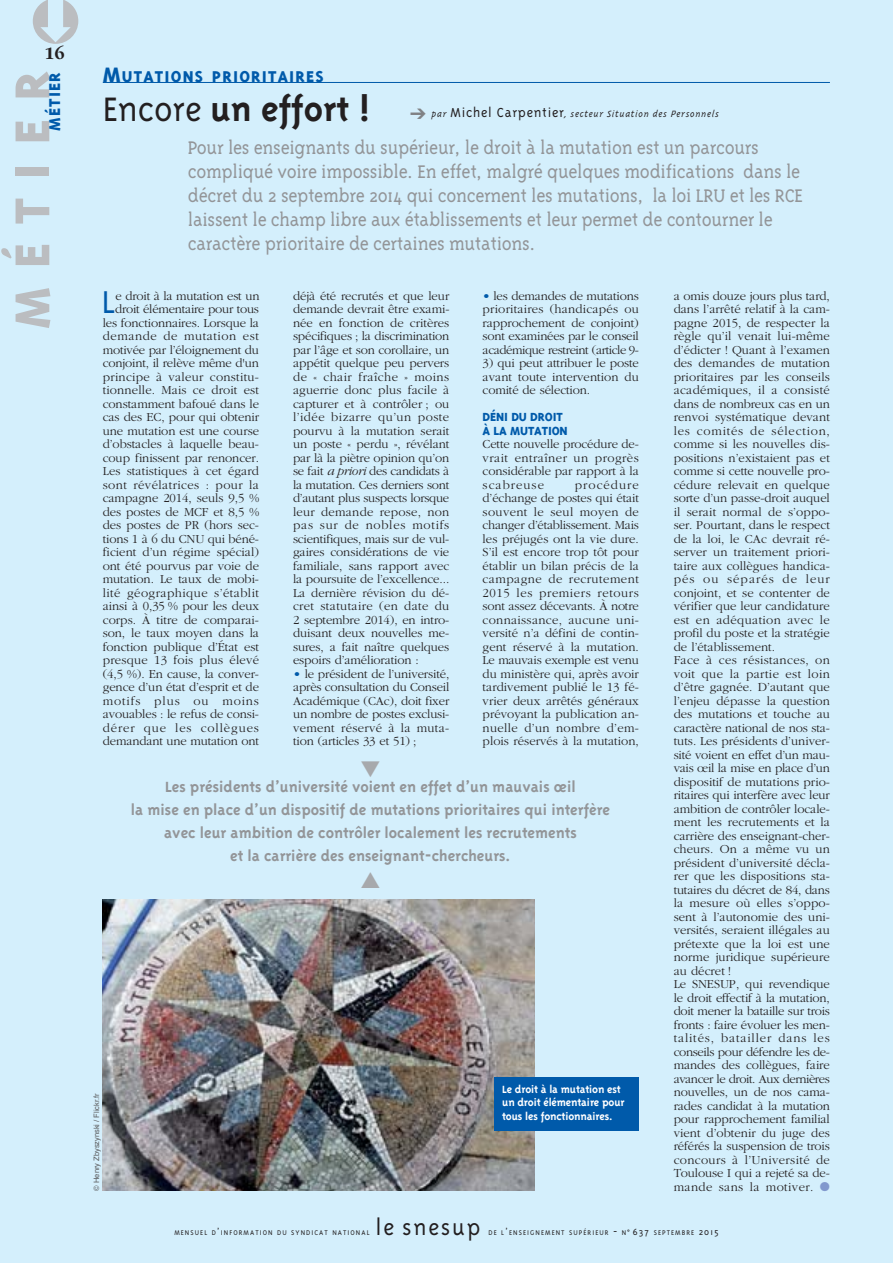
<style>
.page{position:relative;width:893px;height:1263px;background:#d4effc}
.page>*{position:absolute;margin:0;border:0;box-sizing:border-box;transform-origin:0 0}
.t1{font:800 56.25px "Triplex";letter-spacing:.335em;color:#bbbdc0}
.t2{font:700 39px "Triplex";color:#231f20}
.t3{font:300 36.3px "Triplex";color:#005aaa}
.t4{font:300 25.5px "Triplex";letter-spacing:.07em;color:#231f20}
.t5{font:300 21px/24px "Triplex Serif";letter-spacing:-.015em;color:#939598}
.t6{font:800 18px "Triplex";letter-spacing:.065em;color:#005aaa}
.t7{font:700 18px "Garamond";color:#231f20}
.t8{font:700 16.95px/23px "Triplex";color:#939598;text-align:center}
.t9{font:800 13.5px/13.5px "Triplex";letter-spacing:-.01em;color:#005aaa}
.t10{font:300 12.75px/13.5px "Garamond";color:#231f20;text-align:justify}
.t11{font:700 12px/13.5px "Triplex";letter-spacing:-.01em;color:#fff}
.t12{font:italic 300 10.5px "Triplex";letter-spacing:.05em;color:#231f20}
.t13{font:300 7.8px "Triplex";letter-spacing:.135em;color:#231f20}
.t14{font:7.5px "Helvetica";color:#58595b}
.s1{font-size:24px}
.s2{font-weight:300}
.s3{color:#808285}
.s4{font-style:normal;font-size:15px}
.s5{font-style:italic}
.s6{color:#005aaa}
.s7{color:#8198cd}
.s8{font-size:10.5px}
</style>
<div class="page">
<hr style="left:103px;top:82px;width:727px;height:1px;background:#005aaa">
<img style="left:102px;top:899px;width:433px;height:292px">
<div style="left:494px;top:1078px;width:144px;height:53px;background:#005aaa"></div>
<p class="t7" style="left:44px;top:46px;width:22px">16</p>
<p class="t1" style="left:12px;top:329px;width:259px;rotate:-90deg">MÉTIER</p>
<p class="t6" style="left:48px;top:131px;width:60px;rotate:-90deg">MÉTIER</p>
<p class="t6" style="left:103px;top:70px;width:222px"><span class="s1">M</span>UTATIONS PRIORITAIRES</p>
<p class="t2" style="left:103px;top:94px;width:270px"><span class="s2">Encore</span> un effort !</p>
<p class="t5" style="left:188px;top:137px;width:617px">Pour les enseignants du supérieur, le droit à la mutation est un parcours compliqué voire impossible. En effet, malgré quelques modifications dans le décret du 2 septembre 2014 qui concernent les mutations, la loi LRU et les RCE laissent le champ libre aux établissements et leur permet de contourner le caractère prioritaire de certaines mutations.</p>
<p class="t12" style="left:410px;top:110px;width:311px"><span class="s3">➔</span> par <span class="s4">Michel Carpentier</span>, secteur Situation des Personnels</p>
<p class="t10" style="left:103px;top:290px;width:158px;text-align:right">e droit à la mutation est un droit élémentaire pour tous les fonctionnaires. Lorsque la demande de mutation est motivée par l’éloignement du conjoint, il relève même d'un principe à valeur constitu&shy;tionnelle. Mais ce droit est constamment bafoué dans le cas des EC, pour qui obtenir une mutation est une course d’obstacles à laquelle beau&shy;coup finissent par renoncer.<br>Les statistiques à cet égard sont révélatrices : pour la campagne 2014, seuls 9,5 % des postes de MCF et 8,5 % des postes de PR (hors sec&shy;tions 1 à 6 du CNU qui béné&shy;ficient d’un régime spécial) ont été pourvus par voie de mutation. Le taux de mobi&shy;lité géographique s’établit ainsi à 0,35 % pour les deux corps. À titre de comparai&shy;son, le taux moyen dans la fonction publique d’État est presque 13 fois plus élevé (4,5 %). En cause, la conver&shy;gence d’un état d’esprit et de motifs plus ou moins avouables : le refus de consi&shy;dérer que les collègues demandant une mutation ont</p>
<p class="t10" style="left:293px;top:290px;width:158px">déjà été recrutés et que leur demande devrait être exami&shy;née en fonction de critères spécifiques ; la discrimination par l’âge et son corollaire, un appétit quelque peu pervers de « chair fraîche » moins aguerrie donc plus facile à capturer et à contrôler ; ou l’idée bizarre qu’un poste pourvu à la mutation serait un poste « perdu », révélant par là la piètre opinion qu’on se fait <span class="s5">a priori</span> des candidats à la mutation. Ces derniers sont d’autant plus suspects lorsque leur demande repose, non pas sur de nobles motifs scientifiques, mais sur de vul&shy;gaires considérations de vie familiale, sans rapport avec la poursuite de l’excellence...<br>La dernière révision du dé&shy;cret statutaire (en date du 2 septembre 2014), en intro&shy;duisant deux nouvelles me&shy;sures, a fait naître quelques espoirs d’amélioration :</p>
<p class="t3" style="left:102px;top:289px;width:15px">L</p>
<p class="t10" style="left:293px;top:668px;width:158px"><span class="s6">•</span> le président de l’université, après consultation du Conseil Académique (CAc), doit fixer un nombre de postes exclusi&shy;vement réservé à la muta&shy;tion (articles 33 et 51) ;</p>
<p class="t10" style="left:483px;top:290px;width:158px"><span class="s6">•</span> les demandes de mutations prioritaires (handicapés ou rapprochement de conjoint) sont examinées par le conseil académique restreint (article 9-</p>
<p class="t10" style="left:483px;top:358px;width:158px">3) qui peut attribuer le poste avant toute intervention du comité de sélection.</p>
<p class="t9" style="left:483px;top:412px;width:87px">DÉNI DU DROIT<br>À LA MUTATION</p>
<p class="t10" style="left:483px;top:439px;width:158px">Cette nouvelle procédure de&shy;vrait entraîner un progrès considérable par rapport à la scabreuse</p>
<p class="t10" style="left:483px;top:479px;width:158px;text-indent:92px">procédure d’échange de postes qui était souvent le seul moyen de changer d’établissement. Mais les préjugés ont la vie dure.<br>S’il est encore trop tôt pour établir un bilan précis de la campagne de recrutement 2015 les premiers retours sont assez décevants. À notre connaissance, aucune uni&shy;versité n’a défini de contin&shy;gent réservé à la mutation.<br>Le mauvais exemple est venu du ministère qui, après avoir tardivement publié le 13 fé&shy;vrier deux arrêtés généraux prévoyant la publication an&shy;nuelle d’un nombre d’em&shy;plois réservés à la mutation,</p>
<p class="t8" style="left:131px;top:776px;width:481px">Les présidents d’université voient en effet d’un mauvais œil<br>la mise en place d’un dispositif de mutations prioritaires qui interfère avec leur ambition de contrôler localement les recrutements<br>et la carrière des enseignant-chercheurs.</p>
<p class="t14" style="left:92px;top:1191px;width:99px;rotate:-90deg">© Henry Zbyszynski / Flickr.fr</p>
<p class="t11" style="left:502px;top:1083px;width:124px">Le droit à la mutation est un droit élémentaire pour tous les fonctionnaires.</p>
<p class="t10" style="left:674px;top:290px;width:158px;text-align:left">a omis douze jours plus tard, dans l’arrêté relatif à la cam&shy;pagne 2015, de respecter la règle qu’il venait lui-même d’édicter ! Quant à l’examen des demandes de mutation prioritaires par les conseils académiques, il a consisté dans de nombreux cas en un renvoi systématique devant les comités de sélection, comme si les nouvelles dis&shy;positions n’existaient pas et comme si cette nouvelle pro&shy;cédure relevait en quelque sorte d’un passe-droit auquel il serait normal de s’oppo&shy;ser. Pourtant, dans le respect de la loi, le CAc devrait ré&shy;server un traitement priori&shy;taire aux collègues handica&shy;pés ou séparés de leur conjoint, et se contenter de vérifier que leur candidature est en adéquation avec le profil du poste et la stratégie de l’établissement.<br>Face à ces résistances, on voit que la partie est loin d’être gagnée. D’autant que l’enjeu dépasse la question des mutations et touche au caractère national de nos sta&shy;tuts. Les présidents d’univer&shy;sité voient en effet d’un mau&shy;vais œil la mise en place d’un dispositif de mutations prio&shy;ritaires qui interfère avec leur ambition de contrôler locale&shy;ment les recrutements et la carrière des enseignant-cher&shy;cheurs. On a même vu un président d’université décla&shy;rer que les dispositions sta&shy;tutaires du décret de 84, dans la mesure où elles s’oppo&shy;sent à l’autonomie des uni&shy;versités, seraient illégales au prétexte que la loi est une norme juridique supérieure au décret !<br>Le SNESUP, qui revendique le droit effectif à la mutation, doit mener la bataille sur trois fronts : faire évoluer les men&shy;talités, batailler dans les conseils pour défendre les de&shy;mandes des collègues, faire avancer le droit. Aux dernières nouvelles, un de nos cama&shy;rades candidat à la mutation pour rapprochement familial vient d’obtenir du juge des référés la suspension de trois concours à l’Université de<br>Toulouse I qui a rejeté sa de&shy;mande sans la motiver. <span class="s7">●</span></p>
<p class="t13" style="left:174px;top:1230px;width:197px">MENSUEL D<span class="s8">’</span>INFORMATION DU SYNDICAT NATIONAL</p>
<p class="t4" style="left:376px;top:1218px;width:106px">le snesup</p>
<p class="t13" style="left:488px;top:1230px;width:232px">DE L<span class="s8">’</span>ENSEIGNEMENT SUPÉRIEUR <span class="s8">-</span> N<span class="s8">˚ 637</span> SEPTEMBRE <span class="s8">2015</span></p>
</div>
